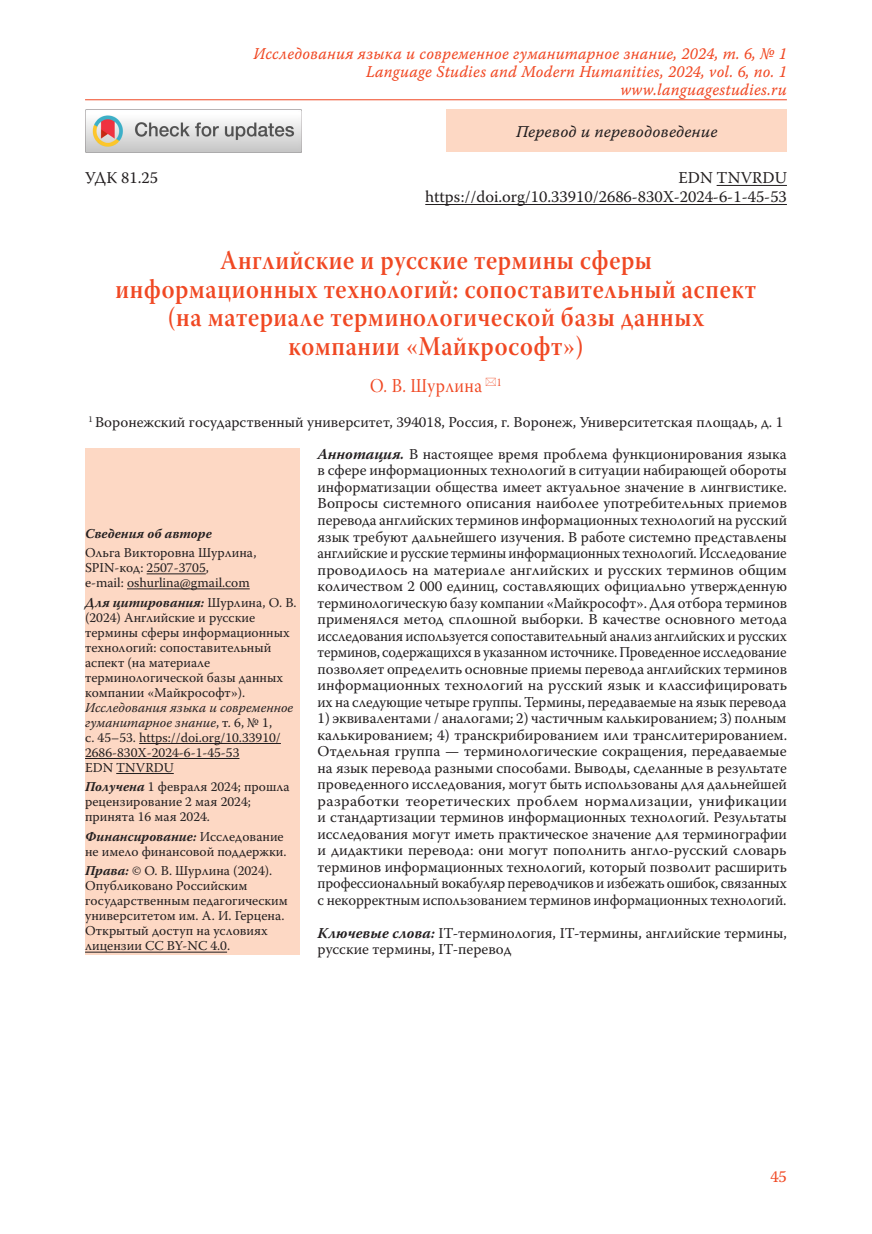
<style>
.page{position:relative;width:872px;height:1234px;background:#fff}
.page>*{position:absolute;margin:0;border:0;box-sizing:border-box;transform-origin:0 0}
.Заголовок_1{font:27px/28.5px "Warnock Pro Semibold Subh";letter-spacing:.025em;color:#f04823;text-align:center;scale:.9 1}
.Заголовок_2{font:19.5px "Warnock Pro Subh";letter-spacing:.02em;color:#f04823;scale:.9 1}
.t1{font:16.5px/18px "Warnock Pro It Capt";letter-spacing:.01em;color:#f04823;text-align:right;scale:.95 1}
.Body{font:16.5px "Warnock Pro";color:#231f20}
.t2{font:16.5px "Warnock Pro It Capt";color:#231f20}
.t3{font:16.5px "Warnock Pro";color:#f04823}
.Annotation{font:15px/16.5px "Warnock Pro";letter-spacing:-.01em;color:#231f20;text-align:justify}
.Affiliation{font:15px "Warnock Pro";color:#231f20}
.Affiliation_info{font:13.5px/15px "Warnock Pro";color:#231f20}
.Affiliation_info-2{font:italic 700 13.5px "Warnock Pro";color:#231f20}
.s1{font-weight:700;font-style:italic}
.s2{font-style:italic}
</style>
<div class="page">
<hr style="left:85px;top:99px;width:702px;height:1px;background:#f04823">
<hr style="left:716px;top:185px;width:71px;height:1px;background:#231f20">
<hr style="left:425px;top:204px;width:362px;height:1px;background:#231f20">
<div style="left:446px;top:109px;width:341px;height:43px;background:#fdd8c4"></div>
<img style="left:85px;top:109px;width:217px;height:43px">
<div style="left:85px;top:448px;width:214px;height:506px;background:#fdd8c4"></div>
<hr style="left:147px;top:573px;width:59px;height:1px;background:#231f20">
<hr style="left:127px;top:588px;width:123px;height:1px;background:#231f20">
<hr style="left:139px;top:743px;width:142px;height:1px;background:#231f20">
<hr style="left:85px;top:758px;width:154px;height:1px;background:#231f20">
<hr style="left:116px;top:773px;width:58px;height:1px;background:#231f20">
<hr style="left:85px;top:951px;width:142px;height:1px;background:#231f20">
<p class="t1" style="left:253px;top:44px;width:563px">Исследования языка и современное гуманитарное знание, 2024, т. 6, № 1<br>Language Studies and Modern Humanities, 2024, vol. 6, no. 1 www.languagestudies.ru</p>
<p class="t2" style="left:516px;top:121px;width:203px">Перевод и переводоведение</p>
<p class="Body" style="left:85px;top:168px;width:74px">УДК 81.25</p>
<p class="Body" style="left:678px;top:168px;width:110px">EDN TNVRDU</p>
<p class="Body" style="left:425px;top:187px;width:363px">https://doi.org/10.33910/2686-830X-2024-6-1-45-53</p>
<p class="Заголовок_1" style="left:116px;top:245px;width:713px">Английские и русские термины сферы<br>информационных технологий: сопоставительный аспект (на материале терминологической базы данных компании «Майкрософт»)</p>
<p class="Заголовок_2" style="left:370px;top:375px;width:148px">О. В. Шурлина <sup>1</sup></p>
<p class="Affiliation" style="left:89px;top:412px;width:696px"><sup>1</sup> Воронежский государственный университет, 394018, Россия, г. Воронеж, Университетская площадь, д. 1</p>
<p class="Affiliation_info-2" style="left:85px;top:525px;width:128px">Сведения об авторе</p>
<p class="Affiliation_info" style="left:85px;top:545px;width:173px">Ольга Викторовна Шурлина,<br>SPIN-код: 2507-3705,<br>e-mail: oshurlina@gmail.com</p>
<p class="Affiliation_info" style="left:85px;top:594px;width:213px"><span class="s1">Для цитирования:</span> Шурлина, О. В. (2024) Английские и русские термины сферы информационных технологий: сопоставительный аспект (на материале терминологической базы данных компании «Майкрософт»).<br><span class="s2">Исследования языка и современное гуманитарное знание</span>, т. 6, № 1,<br>с. 45–53. https://doi.org/10.33910/<br>2686-830X-2024-6-1-45-53<br>EDN TNVRDU</p>
<p class="Affiliation_info" style="left:85px;top:779px;width:206px"><span class="s1">Получена</span> 1 февраля 2024; прошла рецензирование 2 мая 2024; принята 16 мая 2024.</p>
<p class="Affiliation_info" style="left:85px;top:828px;width:203px"><span class="s1">Финансирование:</span> Исследование не имело финансовой поддержки.</p>
<p class="Affiliation_info" style="left:85px;top:863px;width:204px"><span class="s1">Права:</span> © О. В. Шурлина (2024).<br>Опубликовано Российским государственным педагогическим университетом им. А. И. Герцена.<br>Открытый доступ на условиях лицензии CC BY-NC 4.0.</p>
<p class="Annotation" style="left:317px;top:445px;width:471px"><span class="s1">Аннотация.</span> В настоящее время проблема функционирования языка в сфере информационных технологий в ситуации набирающей обороты информатизации общества имеет актуальное значение в лингвистике.<br>Вопросы системного описания наиболее употребительных приемов перевода английских терминов информационных технологий на русский язык требуют дальнейшего изучения. В работе системно представлены английские и русские термины информационных технологий. Исследование проводилось на материале английских и русских терминов общим количеством 2 000 единиц, составляющих официально утвержденную терминологическую базу компании «Майкрософт». Для отбора терминов применялся метод сплошной выборки. В качестве основного метода исследования используется сопоставительный анализ английских и русских терминов, содержащихся в указанном источнике. Проведенное исследование позволяет определить основные приемы перевода английских терминов информационных технологий на русский язык и классифицировать их на следующие четыре группы. Термины, передаваемые на язык перевода</p>
<p class="Annotation" style="left:317px;top:709px;width:471px">1) эквивалентами / аналогами; 2) частичным калькированием; 3) полным калькированием; 4) транскрибированием или транслитерированием.<br>Отдельная группа — терминологические сокращения, передаваемые на язык перевода разными способами. Выводы, сделанные в результате проведенного исследования, могут быть использованы для дальнейшей разработки теоретических проблем нормализации, унификации и стандартизации терминов информационных технологий. Результаты исследования могут иметь практическое значение для терминографии и дидактики перевода: они могут пополнить англо-русский словарь терминов информационных технологий, который позволит расширить профессиональный вокабуляр переводчиков и избежать ошибок, связанных с некорректным использованием терминов информационных технологий.</p>
<p class="Annotation" style="left:317px;top:924px;width:471px"><span class="s1">Ключевые слова:</span> IT-терминология, IT-термины, английские термины, русские термины, IT-перевод</p>
<p class="t3" style="left:770px;top:1166px;width:18px">45</p>
</div>
